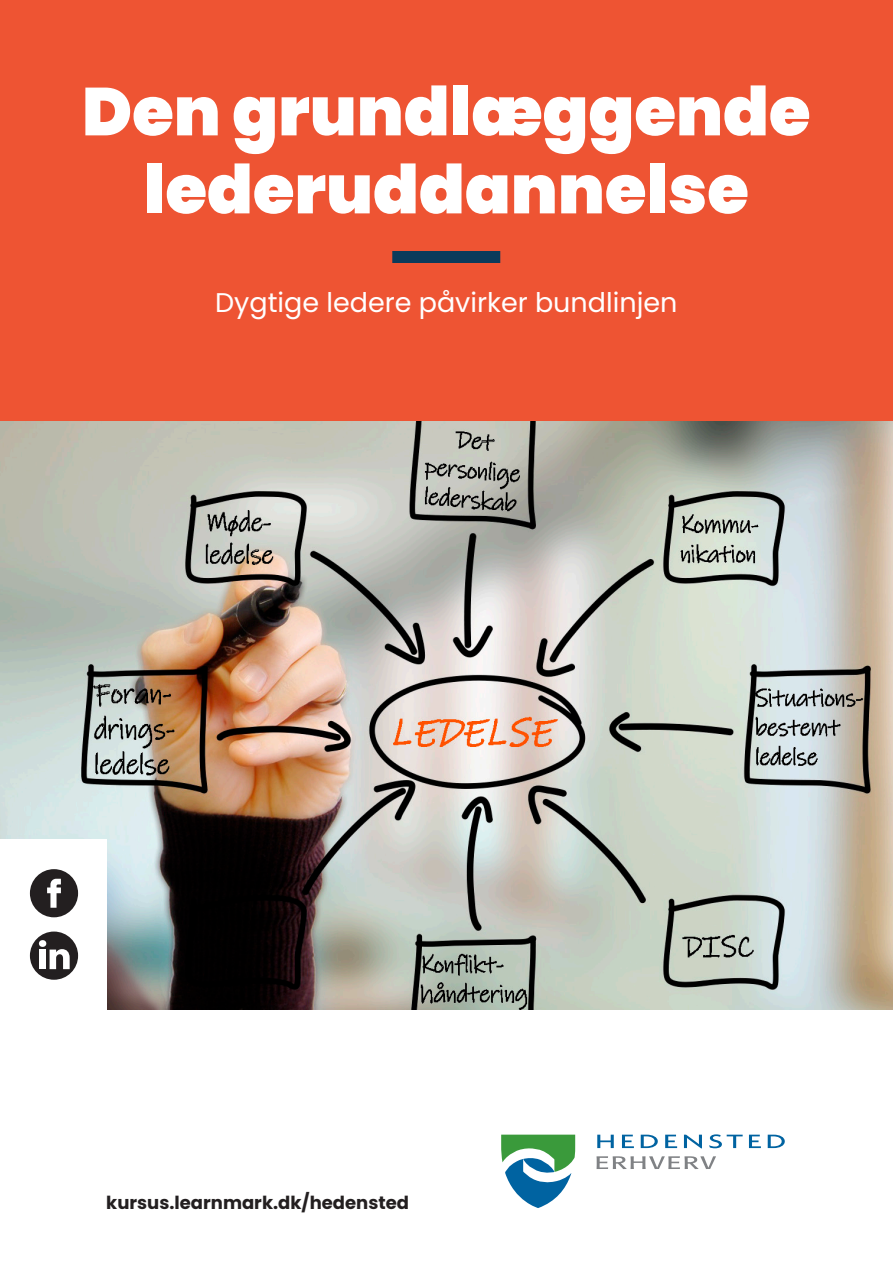
<style>
.page{position:relative;width:893px;height:1263px;background:#fff}
.page>*{position:absolute;margin:0;border:0;box-sizing:border-box;transform-origin:0 0}
.t1{font:900 67.5px "Poppins";color:#fff}
.t2{font:27px "Poppins";color:#fff}
.t3{font:700 18px "Poppins";color:#231f20}
</style>
<div class="page">
<img style="left:0;top:420px;width:893px;height:590px">
<div style="left:0;top:0;width:893px;height:420px;background:#ee5433"></div>
<div style="left:0;top:839px;width:106px;height:172px;background:#fff"></div>
<div style="left:30px;top:869px;width:48px;height:48px;background:#231f20;border-radius:24px"></div>
<svg style="left:47px;top:879px;width:14px;height:29px"></svg>
<div style="left:30px;top:931px;width:48px;height:49px;background:#231f20;border-radius:24px"></div>
<div style="left:39px;top:940px;width:7px;height:7px;background:#fff;border-radius:50%"></div>
<div style="left:39px;top:949px;width:7px;height:20px;background:#fff"></div>
<svg style="left:50px;top:949px;width:20px;height:20px"></svg>
<svg style="left:501px;top:1134px;width:74px;height:74px"></svg>
<svg style="left:597px;top:1134px;width:188px;height:14px"></svg>
<svg style="left:596px;top:1156px;width:120px;height:13px"></svg>
<div style="left:392px;top:251px;width:108px;height:12px;background:#0b3b5b"></div>
<p class="t1" style="left:82px;top:73px;width:730px">Den grundlæggende</p>
<p class="t1" style="left:144px;top:151px;width:607px">lederuddannelse</p>
<p class="t2" style="left:215px;top:286px;width:464px">Dygtige ledere påvirker bundlinjen</p>
<p class="t3" style="left:106px;top:1192px;width:304px">kursus.learnmark.dk/hedensted</p>
</div>
